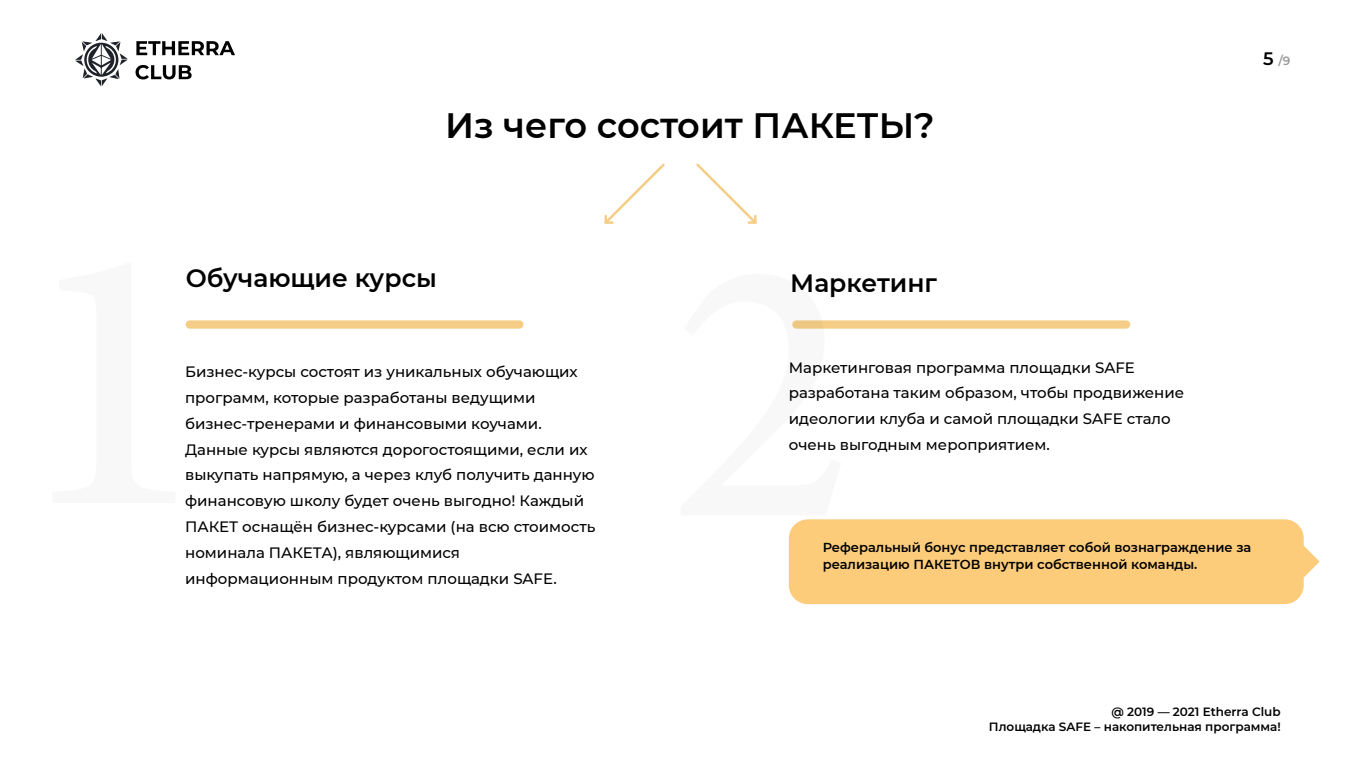
<style>
.page{position:relative;width:1361px;height:766px;background:#fff}
.page>*{position:absolute;margin:0;border:0;box-sizing:border-box;transform-origin:0 0}
.t1{font:600 35.2px "Montserrat";color:#000}
.t2{font:600 25px "Montserrat";color:#000}
.t3{font:500 15px/25.8px "Montserrat";color:#000}
.t4{font:600 13px/17px "Montserrat";color:#000}
.t5{font:600 12px/14.4px "Montserrat";color:#000;text-align:right}
.t6{font:600 12px "Montserrat";color:#999}
.s1{font-size:18px;color:#000}
</style>
<div class="page">
<svg style="left:75px;top:33px;width:53px;height:53px"></svg>
<svg style="left:136px;top:41px;width:99px;height:14px"></svg>
<svg style="left:135px;top:65px;width:57px;height:14px"></svg>
<div style="left:186px;top:320px;width:337px;height:8px;background:#f5cd87;border-radius:4px"></div>
<div style="left:789px;top:519px;width:530px;height:85px;background:#fccc7b"></div>
<div style="left:792px;top:320px;width:338px;height:8px;background:#f5cd87;border-radius:4px"></div>
<svg style="left:604px;top:163px;width:61px;height:61px"></svg>
<svg style="left:696px;top:163px;width:60px;height:61px"></svg>
<h1 class="t1" style="left:445px;top:101px;width:491px">Из чего состоит ПАКЕТЫ?</h1>
<p class="t6" style="left:1263px;top:52px;width:29px"><span class="s1">5</span> /9</p>
<h2 class="t2" style="left:186px;top:260px;width:253px">Обучающие курсы</h2>
<h2 class="t2" style="left:790px;top:265px;width:148px">Маркетинг</h2>
<p class="t3" style="left:185px;top:358px;width:412px">Бизнес-курсы состоят из уникальных обучающих программ, которые разработаны ведущими бизнес-тренерами и финансовыми коучами.<br>Данные курсы являются дорогостоящими, если их выкупать напрямую, а через клуб получить данную финансовую школу будет очень выгодно! Каждый ПАКЕТ оснащён бизнес-курсами (на всю стоимость номинала ПАКЕТА), являющимися информационным продуктом площадки SAFE.</p>
<p class="t3" style="left:789px;top:353px;width:397px">Маркетинговая программа площадки SAFE разработана таким образом, чтобы продвижение идеологии клуба и самой площадки SAFE стало очень выгодным мероприятием.</p>
<p class="t4" style="left:823px;top:538px;width:430px">Реферальный бонус представляет собой вознаграждение за реализацию ПАКЕТОВ внутри собственной команды.</p>
<p class="t5" style="left:989px;top:704px;width:293px">@ 2019 — 2021 Etherra Club<br>Площадка SAFE – накопительная программа!</p>
</div>
